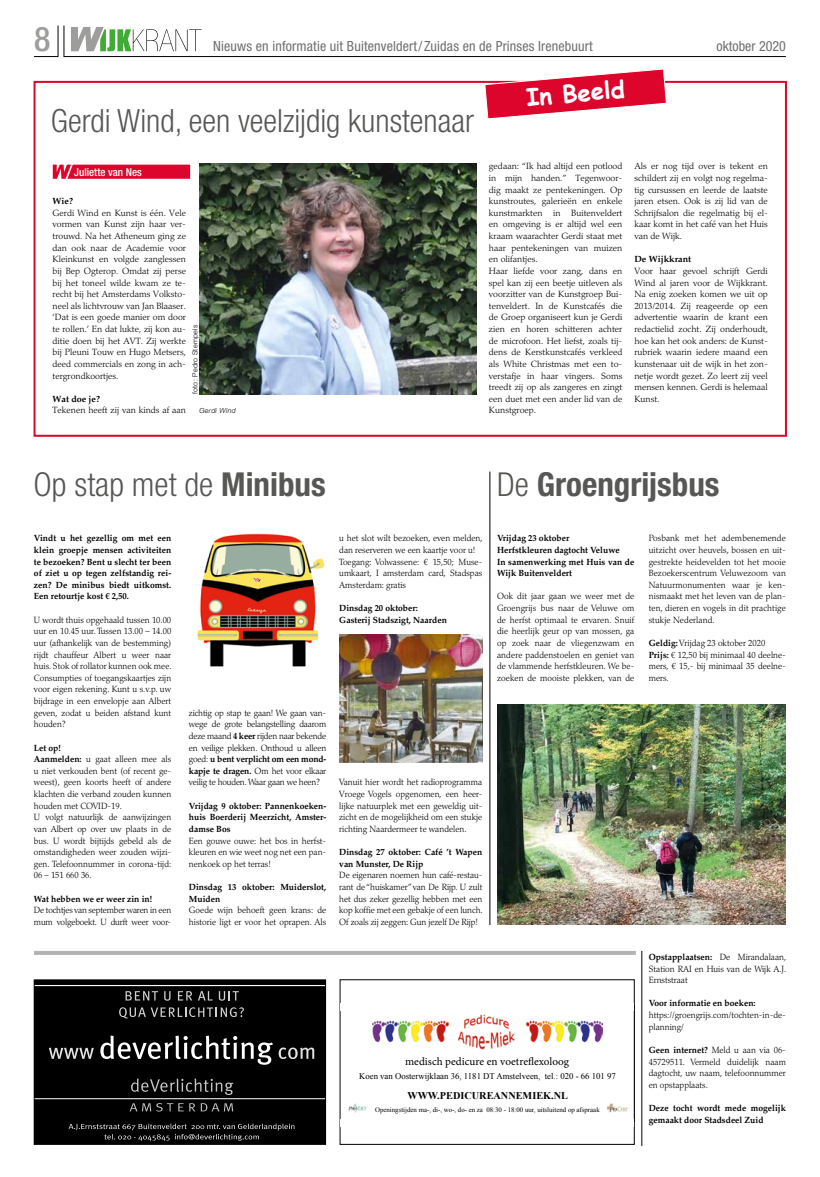
<style>
.page{position:relative;width:820px;height:1177px;background:#fff}
.page>*{position:absolute;margin:0;border:0;box-sizing:border-box;transform-origin:0 0}
.t1{font:500 condensed 34px "Helvetica Neue LT Std";color:#9d9d9c}
.t2{font:300 condensed 33px "Helvetica Neue LT Std";color:#575756}
.t3{font:700 condensed 33px "Helvetica Neue LT Std";color:#575756}
.t4{font:300 condensed 32px "Helvetica Neue LT Std";color:#575756}
.t5{font:700 24px "Comic Sans MS";color:#fff}
.t6{font:condensed 14px "Helvetica Neue LT Std";letter-spacing:.01em;color:#706f6f}
.t7{font:11.2px "Minion Pro";color:#000}
.t8{font:500 condensed 11px "Helvetica Neue LT Std";color:#fff}
.t9{font:700 10.3px "Times New Roman";color:#000}
.t10{font:300 9px/11.6px "Palatino LT Std";color:#000;text-align:justify;scale:.95 1}
.t11{font:300 9px/11.6px "Palatino LT Std";color:#000;text-align:justify}
.t12{font:700 9px/11.6px "Palatino LT Std";color:#000;scale:.95 1}
.t13{font:300 9px/11.6px "Palatino LT Std";letter-spacing:-.02em;color:#000;scale:.95 1}
.t14{font:700 9px "Palatino LT Std";color:#000}
.t15{font:8.7px "Times New Roman";color:#000}
.t16{font:300 7px "Helvetica Neue LT Std";letter-spacing:.04em;color:#000}
.t17{font:italic 300 7px "Helvetica Neue LT Std";letter-spacing:.04em;color:#000}
.t18{font:6.8px "Times New Roman";color:#000}
.s1{font-weight:700}
.s2{font-weight:300}
</style>
<div class="page">
<svg style="left:34px;top:25px;width:24px;height:32px"></svg>
<svg style="left:64px;top:25px;width:721px;height:32px"></svg>
<div style="left:34px;top:980px;width:291px;height:164px;background:#000"></div>
<svg style="left:36px;top:985px;width:287px;height:156px"></svg>
<div style="left:34px;top:979px;width:291px;height:165px;border:1px solid #000"></div>
<svg style="left:354px;top:1014px;width:257px;height:99px"></svg>
<img style="left:348px;top:1102px;width:21px;height:10px">
<img style="left:605px;top:1102px;width:23px;height:10px">
<hr style="left:34px;top:951px;width:601px;height:3px;background:#b3b2b2">
<hr style="left:641px;top:950px;width:1px;height:195px;background:#000">
<svg style="left:53px;top:165px;width:137px;height:14px"></svg>
<div style="left:74px;top:165px;width:113px;height:13px;background:#dd052b"></div>
<div style="left:34px;top:81px;width:752px;height:356px;border:2px solid #dd052b"></div>
<img style="left:199px;top:164px;width:278px;height:230px">
<svg style="left:483px;top:69px;width:184px;height:50px"></svg>
<img style="left:197px;top:533px;width:128px;height:134px">
<hr style="left:489px;top:471px;width:1px;height:454px;background:#000">
<img style="left:497px;top:704px;width:288px;height:220px">
<img style="left:340px;top:634px;width:142px;height:128px">
<h1 class="t1" style="left:34px;top:18px;width:18px">8</h1>
<h3 class="t6" style="left:213px;top:37px;width:381px">Nieuws en informatie uit Buitenveldert/Zuidas en de Prinses Irenebuurt</h3>
<h3 class="t6" style="left:716px;top:38px;width:71px">oktober 2020</h3>
<h3 class="t5" style="left:524px;top:80px;width:100px;rotate:-5deg">In Beeld</h3>
<h3 class="t4" style="left:51px;top:103px;width:424px">Gerdi Wind, een veelzijdig kunstenaar</h3>
<p class="t8" style="left:74px;top:165px;width:69px">Juliette van Nes</p>
<p class="t14" style="left:53px;top:196px;width:22px">Wie?</p>
<p class="t11" style="left:53px;top:207px;width:135px">Gerdi Wind en Kunst is één. Vele vormen van Kunst zijn haar ver&shy;trouwd. Na het Atheneum ging ze dan ook naar de Academie voor Kleinkunst en volgde zanglessen bij Bep Ogterop. Omdat zij perse bij het toneel wilde kwam ze te&shy;recht bij het Amsterdams Volksto&shy;neel als lichtvrouw van Jan Blaaser. ‘Dat is een goede manier om door te rollen.’ En dat lukte, zij kon au&shy;ditie doen bij het AVT. Zij werkte bij Pleuni Touw en Hugo Metsers, deed commercials en zong in ach&shy;tergrondkoortjes.</p>
<p class="t14" style="left:53px;top:393px;width:49px">Wat doe je?</p>
<p class="t11" style="left:53px;top:405px;width:135px">Tekenen heeft zij van kinds af aan</p>
<p class="t16" style="left:191px;top:394px;width:71px;rotate:-90deg">foto: Pedro Stempels</p>
<p class="t17" style="left:199px;top:406px;width:38px">Gerdi Wind</p>
<p class="t11" style="left:489px;top:160px;width:135px;text-align:left">gedaan: “Ik had altijd een potlood in mijn handen.” Tegenwoor&shy;dig maakt ze pentekeningen. Op kunstroutes, galerieën en enkele kunstmarkten in Buitenveldert en omgeving is er altijd wel een kraam waarachter Gerdi staat met haar pentekeningen van muizen en olifantjes.<br>Haar liefde voor zang, dans en spel kan zij een beetje uitleven als voorzitter van de Kunstgroep Bui&shy;tenveldert. In de Kunstcafés die de Groep organiseert kun je Gerdi zien en horen schitteren achter de microfoon. Het liefst, zoals tij&shy;dens de Kerstkunstcafés verkleed als White Christmas met een to&shy;verstafje in haar vingers. Soms treedt zij op als zangeres en zingt een duet met een ander lid van de<br>Kunstgroep.</p>
<p class="t11" style="left:634px;top:160px;width:135px">Als er nog tijd over is tekent en schildert zij en volgt nog regelma&shy;tig cursussen en leerde de laatste jaren etsen. Ook is zij lid van de Schrijfsalon die regelmatig bij el&shy;kaar komt in het café van het Huis van de Wijk.</p>
<p class="t14" style="left:634px;top:254px;width:58px">De Wijkkrant</p>
<p class="t11" style="left:634px;top:265px;width:135px">Voor haar gevoel schrijft Gerdi Wind al jaren voor de Wijkkrant.<br>Na enig zoeken komen we uit op 2013/2014. Zij reageerde op een advertentie waarin de krant een redactielid zocht. Zij onderhoudt, hoe kan het ook anders: de Kunst&shy;rubriek waarin iedere maand een kunstenaar uit de wijk in het zon&shy;netje wordt gezet. Zo leert zij veel mensen kennen. Gerdi is helemaal Kunst.</p>
<h2 class="t2" style="left:34px;top:465px;width:293px">Op stap met de <span class="s1">Minibus</span></h2>
<p class="t12" style="left:34px;top:532px;width:146px;text-align:justify">Vindt u het gezellig om met een klein groepje mensen activiteiten te bezoeken? Bent u slecht ter been of ziet u op tegen zelfstandig rei&shy;zen? De minibus biedt uitkomst.<br>Een retourtje kost € 2,50.</p>
<p class="t10" style="left:34px;top:614px;width:146px">U wordt thuis opgehaald tussen 10.00 uur en 10.45 uur. Tussen 13.00 – 14.00 uur (afhankelijk van de bestemming) rijdt chauffeur Albert u weer naar huis. Stok of rollator kunnen ook mee.<br>Consumpties of toegangskaartjes zijn voor eigen rekening. Kunt u s.v.p. uw bijdrage in een envelopje aan Albert geven, zodat u beiden afstand kunt houden?</p>
<p class="t10" style="left:34px;top:741px;width:146px;text-align:left"><span class="s1">Let op!<br>Aanmelden:</span> u gaat alleen mee als u niet verkouden bent (of recent ge&shy;weest), geen koorts heeft of andere klachten die verband zouden kunnen houden met COVID-19.<br>U volgt natuurlijk de aanwijzingen van Albert op over uw plaats in de bus. U wordt bijtijds gebeld als de omstandigheden weer zouden wijzi&shy;gen. Telefoonnummer in corona-tijd:<br>06 – 151 660 36.</p>
<p class="t12" style="left:34px;top:893px;width:126px">Wat hebben we er weer zin in!</p>
<p class="t13" style="left:34px;top:904px;width:146px">De tochtjes van september waren in een mum volgeboekt. U durft weer voor-</p>
<p class="t10" style="left:189px;top:707px;width:146px">zichtig op stap te gaan! We gaan van&shy;wege de grote belangstelling daarom deze maand <span class="s1">4 keer</span> rijden naar bekende en veilige plekken. Onthoud u alleen goed: <span class="s1">u bent verplicht om een mond&shy;kapje te dragen.</span> Om het voor elkaar veilig te houden. Waar gaan we heen?</p>
<p class="t12" style="left:189px;top:800px;width:146px;text-align:justify">Vrijdag 9 oktober: Pannenkoeken&shy;huis Boerderij Meerzicht, Amster&shy;damse Bos</p>
<p class="t10" style="left:189px;top:834px;width:146px">Een gouwe ouwe: het bos in herfst&shy;kleuren en wie weet nog net een pan&shy;nenkoek op het terras!</p>
<p class="t12" style="left:189px;top:881px;width:146px">Dinsdag 13 oktober: Muiderslot,<br>Muiden</p>
<p class="t10" style="left:189px;top:904px;width:146px">Goede wijn behoeft geen krans: de historie ligt er voor het oprapen. Als</p>
<p class="t10" style="left:339px;top:532px;width:152px;text-align:left">u het slot wilt bezoeken, even melden, dan reserveren we een kaartje voor u!<br>Toegang: Volwassene: € 15,50; Muse&shy;umkaart, I amsterdam card, Stadspas Amsterdam: gratis</p>
<p class="t12" style="left:339px;top:602px;width:115px">Dinsdag 20 oktober:<br>Gasterij Stadszigt, Naarden</p>
<h2 class="t3" style="left:497px;top:464px;width:224px"><span class="s2">De</span> Groengrijsbus</h2>
<p class="t12" style="left:497px;top:532px;width:146px">Vrijdag 23 oktober<br>Herfstkleuren dagtocht Veluwe<br>In samenwerking met Huis van de<br>Wijk Buitenveldert</p>
<p class="t10" style="left:497px;top:590px;width:146px">Ook dit jaar gaan we weer met de Groengrijs bus naar de Veluwe om de herfst optimaal te ervaren. Snuif die heerlijk geur op van mossen, ga op zoek naar de vliegenzwam en andere paddenstoelen en geniet van de vlammende herfstkleuren. We be&shy;zoeken de mooiste plekken, van de</p>
<p class="t10" style="left:648px;top:532px;width:146px">Posbank met het adembenemende uitzicht over heuvels, bossen en uit&shy;gestrekte heidevelden tot het mooie Bezoekerscentrum Veluwezoom van Natuurmonumenten waar je ken&shy;nismaakt met het leven van de plan&shy;ten, dieren en vogels in dit prachtige stukje Nederland.</p>
<p class="t10" style="left:648px;top:637px;width:146px;text-align:left"><span class="s1">Geldig:</span> Vrijdag 23 oktober 2020<br><span class="s1">Prijs:</span> € 12,50 bij minimaal 40 deelne&shy;mers, € 15,- bij minimaal 35 deelne&shy;mers.</p>
<p class="t10" style="left:339px;top:776px;width:152px">Vanuit hier wordt het radioprogramma Vroege Vogels opgenomen, een heer&shy;lijke natuurplek met een geweldig uit&shy;zicht en de mogelijkheid om een stukje richting Naardermeer te wandelen.</p>
<p class="t12" style="left:339px;top:846px;width:152px">Dinsdag 27 oktober: Café ’t Wapen van Munster, De Rijp</p>
<p class="t10" style="left:339px;top:869px;width:152px">De eigenaren noemen hun café-restau&shy;rant de “huiskamer” van De Rijp. U zult het dus zeker gezellig hebben met een kop koffie met een gebakje of een lunch.<br>Of zoals zij zeggen: Gun jezelf De Rijp!</p>
<p class="t7" style="left:405px;top:1053px;width:165px">medisch pedicure en voetreflexoloog</p>
<p class="t9" style="left:407px;top:1073px;width:162px">WWW.PEDICUREANNEMIEK.NL</p>
<p class="t18" style="left:375px;top:1091px;width:226px">Openingstijden ma-, di-, wo-, do- en za 08:30 - 18:00 uur, uitsluitend op afspraak</p>
<p class="t15" style="left:359px;top:1056px;width:258px">Koen van Oosterwijklaan 36, 1181 DT Amstelveen, tel.: 020 - 66 101 97</p>
<p class="t15" style="left:359px;top:1070px;width:258px">Koen van Oosterwijklaan 36, 1181 DT Amstelveen, tel.: 020 - 66 101 97</p>
<p class="t9" style="left:407px;top:1087px;width:162px">WWW.PEDICUREANNEMIEK.NL</p>
<p class="t18" style="left:375px;top:1105px;width:226px">Openingstijden ma-, di-, wo-, do- en za 08:30 - 18:00 uur, uitsluitend op afspraak</p>
<p class="t10" style="left:648px;top:951px;width:146px"><span class="s1">Opstapplaatsen:</span> De Mirandalaan, Station RAI en Huis van de Wijk A.J.<br>Ernststraat</p>
<p class="t12" style="left:648px;top:997px;width:114px">Voor informatie en boeken:</p>
<p class="t10" style="left:648px;top:1009px;width:146px">https://groengrijs.com/tochten-in-de&shy;planning/</p>
<p class="t10" style="left:648px;top:1044px;width:146px"><span class="s1">Geen internet?</span> Meld u aan via 06- 45729511. Vermeld duidelijk naam dagtocht, uw naam, telefoonnummer en opstapplaats.</p>
<p class="t12" style="left:648px;top:1102px;width:146px">Deze tocht wordt mede mogelijk gemaakt door Stadsdeel Zuid</p>
</div>
